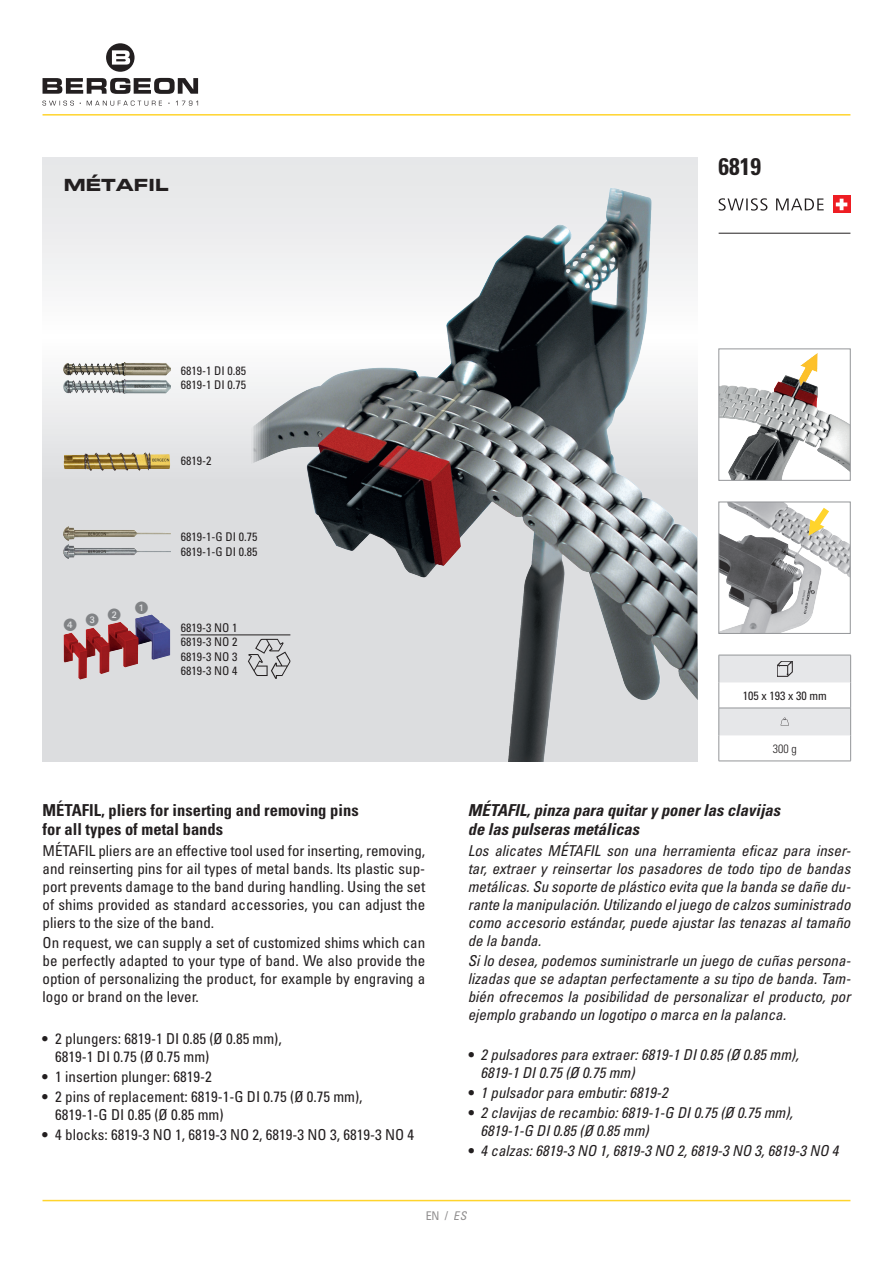
<style>
.page{position:relative;width:893px;height:1263px;background:#fff}
.page>*{position:absolute;margin:0;border:0;box-sizing:border-box;transform-origin:0 0}
.t1{font:700 condensed 24px "Univers LT Pro";color:#231f20}
.t2{font:700 condensed 16.5px/19.8px "Univers LT Pro";color:#231f20}
.t3{font:italic 700 condensed 16.5px/19.8px "Univers LT Pro";color:#231f20}
.t4{font:16.5px "Eurostile Bold Extended Two";color:#231f20}
.t5{font:italic condensed 15px/18px "Univers LT Pro";color:#231f20;text-align:justify}
.t6{font:condensed 15px/18px "Univers LT Pro";color:#231f20;text-align:justify}
.t7{font:12.9px "European Pi One";color:#808285}
.t8{font:condensed 12px/14.4px "Univers LT Pro";color:#231f20}
.t9{font:300 condensed 12px "Univers LT Pro";color:#231f20}
.t10{font:italic condensed 12px "Univers LT Pro";color:#231f20}
</style>
<div class="page">
<svg style="left:43px;top:78px;width:155px;height:16px"></svg>
<svg style="left:43px;top:101px;width:155px;height:5px"></svg>
<svg style="left:106px;top:43px;width:29px;height:29px"></svg>
<hr style="left:43px;top:114px;width:807px;height:2px;background:#ffd42c">
<hr style="left:43px;top:1200px;width:807px;height:1px;background:#ffd42c">
<svg style="left:43px;top:157px;width:206px;height:604px"></svg>
<svg style="left:833px;top:196px;width:17px;height:17px"></svg>
<svg style="left:836px;top:199px;width:11px;height:11px"></svg>
<svg style="left:719px;top:198px;width:105px;height:13px"></svg>
<img style="left:721px;top:504px;width:127px;height:128px">
<div style="left:719px;top:502px;width:131px;height:132px;border:1px solid #939598"></div>
<img style="left:721px;top:353px;width:127px;height:125px">
<div style="left:719px;top:349px;width:131px;height:131px;border:1px solid #939598"></div>
<hr style="left:719px;top:761px;width:132px;height:1px;background:#939598">
<svg style="left:719px;top:655px;width:132px;height:106px"></svg>
<hr style="left:719px;top:233px;width:131px;height:1px;background:#231f20">
<img style="left:249px;top:157px;width:448px;height:604px">
<svg style="left:809px;top:508px;width:20px;height:28px"></svg>
<img style="left:64px;top:614px;width:106px;height:65px">
<img style="left:64px;top:526px;width:106px;height:14px">
<img style="left:64px;top:545px;width:106px;height:14px">
<img style="left:64px;top:362px;width:106px;height:14px">
<img style="left:64px;top:380px;width:106px;height:13px">
<img style="left:64px;top:452px;width:106px;height:19px">
<svg style="left:248px;top:639px;width:42px;height:40px;background:#bebfc1"></svg>
<hr style="left:181px;top:634px;width:109px;height:1px;background:#231f20">
<p class="t4" style="left:64px;top:173px;width:106px">MÉTAFIL</p>
<h1 class="t1" style="left:719px;top:151px;width:44px">6819</h1>
<p class="t8" style="left:181px;top:363px;width:67px">6819-1 DI 0.85<br>6819-1 DI 0.75</p>
<p class="t8" style="left:181px;top:453px;width:32px">6819-2</p>
<p class="t7" style="left:86px;top:610px;width:40px">3. 2.</p>
<p class="t7" style="left:64px;top:617px;width:18px">4.</p>
<p class="t7" style="left:135px;top:601px;width:18px">1.</p>
<p class="t8" style="left:181px;top:530px;width:78px">6819-1-G DI 0.75<br>6819-1-G DI 0.85</p>
<p class="t8" style="left:181px;top:620px;width:58px;text-align:justify">6819-3 NO 1<br>6819-3 NO 2<br>6819-3 NO 3<br>6819-3 NO 4</p>
<p class="t2" style="left:43px;top:800px;width:318px">MÉTAFIL, pliers for inserting and removing pins for all types of metal bands</p>
<p class="t6" style="left:43px;top:841px;width:384px">MÉTAFIL pliers are an effective tool used for inserting, removing, and reinserting pins for ail types of metal bands. lts plastic sup&shy;port prevents damage to the band during handling. Using the set of shims provided as standard accessories, you can adjust the pliers to the size of the band.</p>
<p class="t6" style="left:43px;top:933px;width:384px">On request, we can supply a set of customized shims which can be perfectly adapted to your type of band. We also provide the option of personalizing the product, for example by engraving a logo or brand on the lever.</p>
<p class="t6" style="left:55px;top:1029px;width:228px;text-indent:-13px">• 2 plungers: 6819-1 DI 0.85 (Ø 0.85 mm),<br>6819-1 DI 0.75 (Ø 0.75 mm)</p>
<p class="t6" style="left:43px;top:1067px;width:171px">• 1 insertion plunger: 6819-2</p>
<p class="t6" style="left:55px;top:1087px;width:309px;text-indent:-13px">• 2 pins of replacement: 6819-1-G DI 0.75 (Ø 0.75 mm),<br>6819-1-G DI 0.85 (Ø 0.85 mm)</p>
<p class="t6" style="left:43px;top:1125px;width:373px">• 4 blocks: 6819-3 NO 1, 6819-3 NO 2, 6819-3 NO 3, 6819-3 NO 4</p>
<p class="t8" style="left:743px;top:688px;width:85px">105 x 193 x 30 mm</p>
<p class="t9" style="left:773px;top:740px;width:25px">300 g</p>
<p class="t3" style="left:468px;top:800px;width:314px">MÉTAFIL, pinza para quitar y poner las clavijas de las pulseras metálicas</p>
<p class="t5" style="left:468px;top:841px;width:384px">Los alicates MÉTAFIL son una herramienta eficaz para inser&shy;tar, extraer y reinsertar los pasadores de todo tipo de bandas metálicas. Su soporte de plástico evita que la banda se dañe du&shy;rante la manipulación. Utilizando el juego de calzos suministrado como accesorio estándar, puede ajustar las tenazas al tamaño de la banda.</p>
<p class="t5" style="left:468px;top:951px;width:384px">Si lo desea, podemos suministrarle un juego de cuñas persona&shy;lizadas que se adaptan perfectamente a su tipo de banda. Tam&shy;bién ofrecemos la posibilidad de personalizar el producto, por ejemplo grabando un logotipo o marca en la palanca.</p>
<p class="t5" style="left:480px;top:1045px;width:320px;text-indent:-13px">• 2 pulsadores para extraer: 6819-1 DI 0.85 (Ø 0.85 mm),<br>6819-1 DI 0.75 (Ø 0.75 mm)</p>
<p class="t5" style="left:468px;top:1083px;width:202px">• 1 pulsador para embutir: 6819-2</p>
<p class="t5" style="left:480px;top:1103px;width:314px;text-indent:-13px">• 2 clavijas de recambio: 6819-1-G DI 0.75 (Ø 0.75 mm),<br>6819-1-G DI 0.85 (Ø 0.85 mm)</p>
<p class="t5" style="left:468px;top:1141px;width:372px">• 4 calzas: 6819-3 NO 1, 6819-3 NO 2, 6819-3 NO 3, 6819-3 NO 4</p>
<p class="t8" style="left:426px;top:1209px;width:24px">EN /</p>
<p class="t10" style="left:454px;top:1208px;width:14px">ES</p>
</div>
